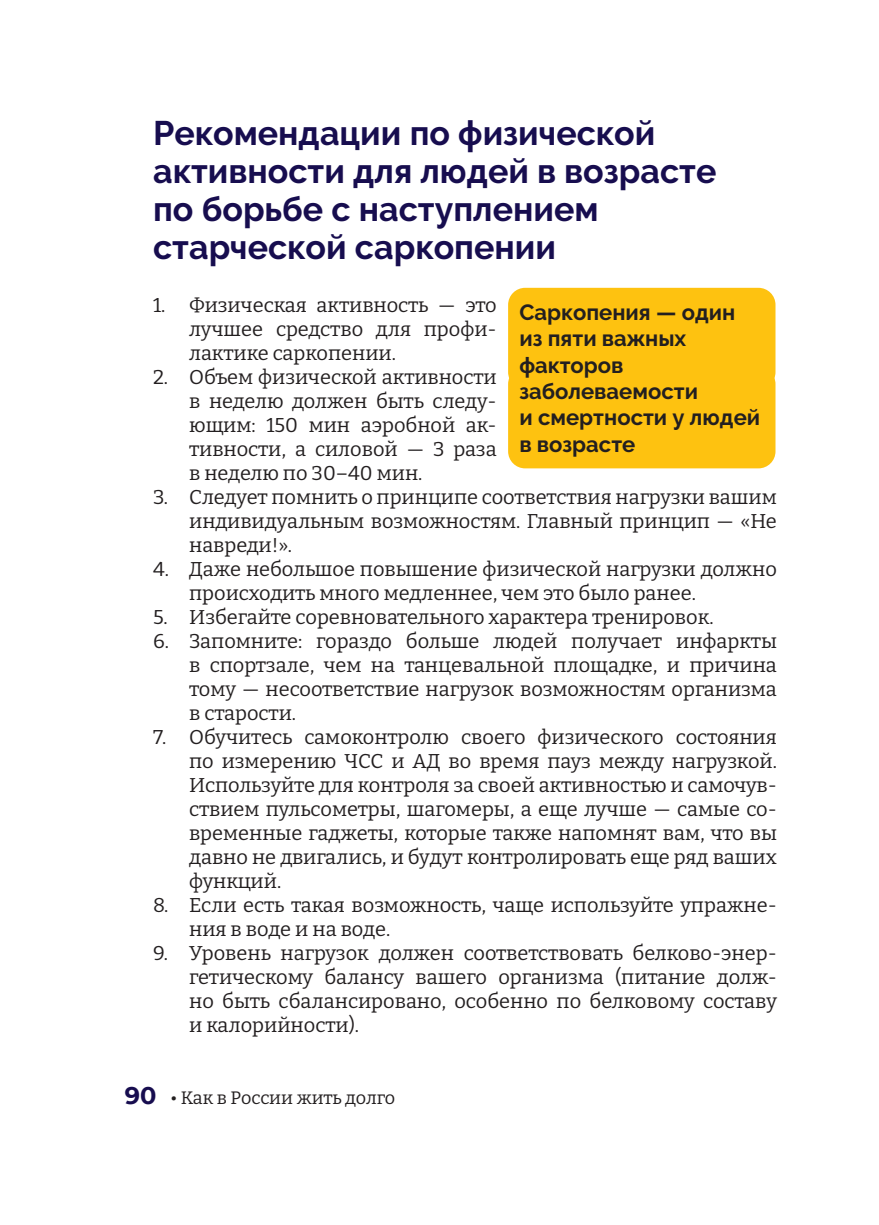
<style>
.page{position:relative;width:879px;height:1225px;background:#fff}
.page>*{position:absolute;margin:0;border:0;box-sizing:border-box;transform-origin:0 0}
.t1{font:700 34px/38px "Raleway";color:#170d4f}
.t2{font:700 22px/26.4px "Raleway";color:#231f20}
.t3{font:20px/24px "Bitter";color:#231f20;text-align:justify}
.t4{font:18px "Bitter";letter-spacing:-.015em;color:#231f20}
.s1{font-family:"Montserrat";font-weight:700;font-size:24px;color:#170d4f}
</style>
<div class="page">
<div style="left:508px;top:288px;width:267px;height:101px;background:#fec210;border-radius:17px"></div>
<div style="left:508px;top:367px;width:267px;height:101px;background:#fec210;border-radius:17px"></div>
<p class="t1" style="left:153px;top:114px;width:565px">Рекомендации по физической активности для людей в возрасте по борьбе с наступлением старческой саркопении</p>
<p class="t3" style="left:189px;top:293px;width:309px;text-indent:-36px">1. Физическая активность — это лучшее средство для профи&shy;лактике саркопении.</p>
<p class="t3" style="left:189px;top:365px;width:309px;text-indent:-36px">2. Объем физической активности в неделю должен быть следу&shy;ющим: 150 мин аэробной ак&shy;тивности, а силовой — 3 раза в неделю по 30–40 мин.</p>
<p class="t3" style="left:189px;top:485px;width:589px;text-indent:-36px">3. Следует помнить о принципе соответствия нагрузки вашим индивидуальным возможностям. Главный принцип — «Не навреди!».</p>
<p class="t3" style="left:189px;top:557px;width:589px;text-indent:-36px">4. Даже небольшое повышение физической нагрузки должно происходить много медленнее, чем это было ранее.</p>
<p class="t3" style="left:153px;top:605px;width:562px">5. Избегайте соревновательного характера тренировок.</p>
<p class="t3" style="left:189px;top:629px;width:589px;text-indent:-36px">6. Запомните: гораздо больше людей получает инфаркты в спортзале, чем на танцевальной площадке, и причина тому — несоответствие нагрузок возможностям организма в старости.</p>
<p class="t3" style="left:189px;top:725px;width:589px;text-indent:-36px">7. Обучитесь самоконтролю своего физического состояния по измерению ЧСС и АД во время пауз между нагрузкой.<br>Используйте для контроля за своей активностью и самочув&shy;ствием пульсометры, шагомеры, а еще лучше — самые со&shy;временные гаджеты, которые также напомнят вам, что вы давно не двигались, и будут контролировать еще ряд ваших функций.</p>
<p class="t3" style="left:189px;top:893px;width:589px;text-indent:-36px">8. Если есть такая возможность, чаще используйте упражне&shy;ния в воде и на воде.</p>
<p class="t3" style="left:189px;top:941px;width:589px;text-indent:-36px">9. Уровень нагрузок должен соответствовать белково-энер&shy;гетическому балансу вашего организма (питание долж&shy;но быть сбалансировано, особенно по белковому составу и калорийности).</p>
<p class="t2" style="left:519px;top:299px;width:242px">Саркопения — один из пяти важных факторов заболеваемости<br>и смертности у людей в возрасте</p>
<p class="t4" style="left:125px;top:1087px;width:272px"><span class="s1">90</span> • Как в России жить долго</p>
</div>
